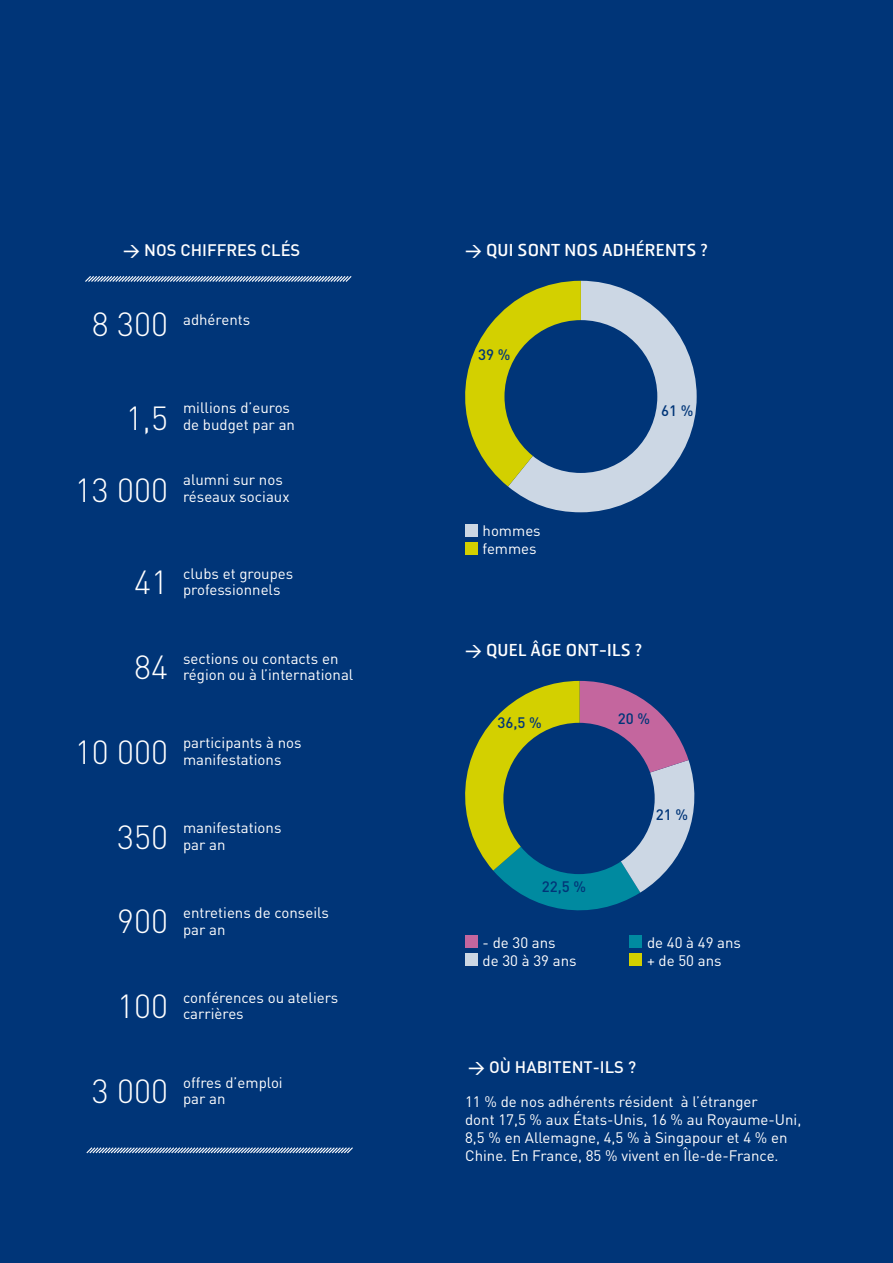
<style>
.page{position:relative;width:893px;height:1263px;background:#003578}
.page>*{position:absolute;margin:0;border:0;box-sizing:border-box;transform-origin:0 0}
.t1{font:300 33px "DIN";color:#fff}
.t2{font:16.5px "Hermes";letter-spacing:.01em;color:#fff}
.t3{font:500 16.5px "DIN";color:#fff}
.t4{font:15px/16.5px "DIN";color:#fff}
.t5{font:500 15px "DIN";color:#003578}
.s1{font-weight:300;font-size:33px}
.s2{font-family:"DIN";font-weight:500}
</style>
<div class="page">
<svg style="left:85px;top:276px;width:267px;height:6px;background:#728fb4"></svg>
<svg style="left:86px;top:1147px;width:267px;height:7px"></svg>
<svg style="left:465px;top:281px;width:232px;height:231px"></svg>
<div style="left:504px;top:320px;width:153px;height:153px;background:#003578;border-radius:50%"></div>
<div style="left:465px;top:524px;width:13px;height:13px;background:#ccd7e4"></div>
<div style="left:465px;top:542px;width:13px;height:13px;background:#d3d000"></div>
<div style="left:465px;top:935px;width:13px;height:13px;background:#c4669e"></div>
<div style="left:465px;top:953px;width:13px;height:13px;background:#ccd7e4"></div>
<div style="left:630px;top:935px;width:12px;height:13px;background:#008aa0"></div>
<div style="left:630px;top:953px;width:12px;height:13px;background:#d3d000"></div>
<svg style="left:465px;top:681px;width:230px;height:230px"></svg>
<div style="left:503px;top:723px;width:152px;height:151px;background:#003578;border-radius:50%"></div>
<p class="t3" style="left:123px;top:240px;width:89px">&gt; NOS CHIFFRES</p>
<p class="t3" style="left:261px;top:240px;width:11px">CLÉS</p>
<p class="t4" style="left:92px;top:311px;width:160px"><span class="s1">8 300</span> adhérents</p>
<h1 class="t1" style="left:126px;top:398px;width:44px">1,5</h1>
<p class="t4" style="left:183px;top:399px;width:113px">millions d’euros de budget par an</p>
<h1 class="t1" style="left:75px;top:470px;width:95px">13 000</h1>
<p class="t4" style="left:183px;top:471px;width:108px">alumni sur nos réseaux sociaux</p>
<h1 class="t1" style="left:134px;top:562px;width:35px">41</h1>
<p class="t4" style="left:183px;top:565px;width:112px">clubs et groupes professionnels</p>
<h1 class="t1" style="left:134px;top:647px;width:35px">84</h1>
<p class="t4" style="left:183px;top:650px;width:172px">sections ou contacts en région ou à l’international</p>
<h1 class="t1" style="left:75px;top:732px;width:95px">10 000</h1>
<p class="t4" style="left:183px;top:734px;width:120px">participants à nos manifestations</p>
<h1 class="t1" style="left:117px;top:816px;width:52px">350</h1>
<p class="t4" style="left:183px;top:819px;width:100px">manifestations par an</p>
<h1 class="t1" style="left:117px;top:901px;width:52px">900</h1>
<p class="t4" style="left:183px;top:904px;width:147px">entretiens de conseils par an</p>
<h1 class="t1" style="left:117px;top:986px;width:52px">100</h1>
<p class="t4" style="left:183px;top:989px;width:157px">conférences ou ateliers carrières</p>
<h1 class="t1" style="left:92px;top:1071px;width:78px">3 000</h1>
<p class="t4" style="left:183px;top:1074px;width:101px">offres d’emploi par an</p>
<p class="t2" style="left:465px;top:240px;width:211px"><span class="s2">&gt;</span> QUI SONT NOS ADHÉRENTS</p>
<p class="t2" style="left:701px;top:240px;width:9px">?</p>
<p class="t5" style="left:478px;top:345px;width:34px">39 %</p>
<p class="t5" style="left:661px;top:401px;width:34px">61 %</p>
<p class="t4" style="left:483px;top:522px;width:60px;line-height:18px">hommes femmes</p>
<p class="t2" style="left:465px;top:639px;width:178px"><span class="s2">&gt;</span> QUEL ÂGE ONT-ILS ?</p>
<p class="t5" style="left:497px;top:713px;width:46px">36,5 %</p>
<p class="t5" style="left:618px;top:709px;width:34px">20 %</p>
<p class="t5" style="left:542px;top:876px;width:46px">22,5 %</p>
<p class="t5" style="left:656px;top:805px;width:34px">21 %</p>
<p class="t4" style="left:483px;top:933px;width:96px;line-height:18px">- de 30 ans<br>de 30 à 39 ans</p>
<p class="t4" style="left:647px;top:933px;width:96px;line-height:18px">de 40 à 49 ans + de 50 ans</p>
<p class="t3" style="left:468px;top:1056px;width:89px">&gt; OÙ HABITENT</p>
<p class="t3" style="left:593px;top:1056px;width:16px">-ILS</p>
<p class="t3" style="left:628px;top:1056px;width:10px">?</p>
<p class="t4" style="left:465px;top:1092px;width:338px;line-height:18px">11 % de nos adhérents résident à l’étranger<br>dont 17,5 % aux États-Unis, 16 % au Royaume-Uni, 8,5 % en Allemagne, 4,5 % à Singapour et 4 % en Chine. En France, 85 % vivent en Île-de-France.</p>
</div>
